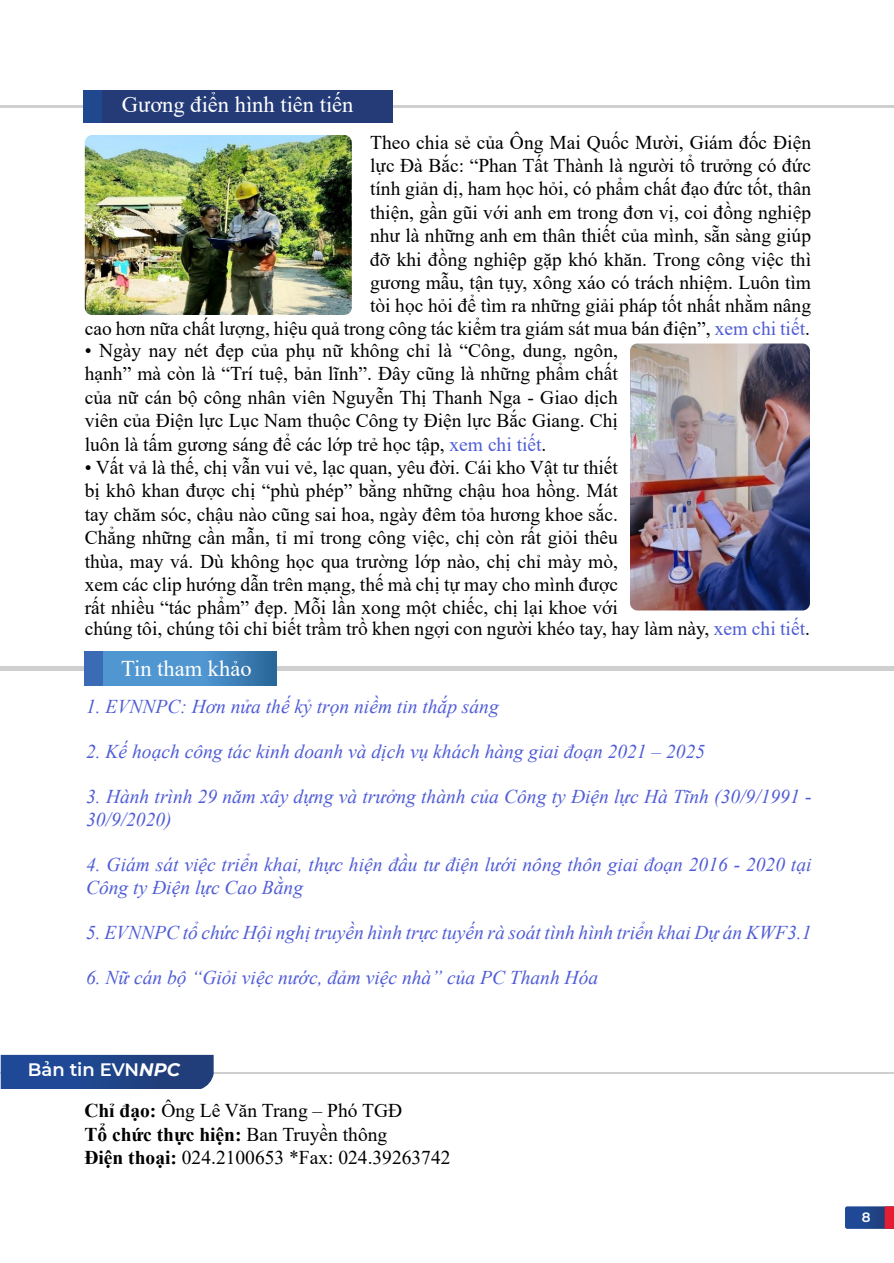
<style>
.page{position:relative;width:894px;height:1263px;background:#fff}
.page>*{position:absolute;margin:0;border:0;box-sizing:border-box;transform-origin:0 0}
.t1{font:22.5px "Times New Roman";color:#fff}
.t2{font:19.5px/23.4px "Times New Roman";color:#000;text-align:justify}
.t3{font:italic 19.5px/22.5px "Times New Roman";color:#4f5cd6}
.t4{font:600 18px "Montserrat";color:#fff}
.t5{font:600 13.5px "Montserrat";color:#fff}
.s1{color:#4f5cd6}
.s2{font-weight:700;font-style:italic}
.s3{font-weight:700}
</style>
<div class="page">
<svg style="left:845px;top:1206px;width:49px;height:23px"></svg>
<hr style="left:0;top:105px;width:894px;height:2px;background:#cfcfcf">
<div style="left:84px;top:90px;width:18px;height:33px;background:#1f488f"></div>
<div style="left:102px;top:90px;width:291px;height:33px;background:#243b78"></div>
<img style="left:85px;top:135px;width:267px;height:180px">
<img style="left:630px;top:344px;width:180px;height:266px">
<hr style="left:1px;top:667px;width:893px;height:4px;background:#cfcfcf">
<svg style="left:103px;top:652px;width:173px;height:34px;background:#478cc5"></svg>
<div style="left:84px;top:652px;width:19px;height:34px;background:#3b6bb5"></div>
<hr style="left:1px;top:1072px;width:893px;height:1px;background:#cfcfcf">
<svg style="left:1px;top:1055px;width:213px;height:34px;background:#21468a"></svg>
<p class="t1" style="left:122px;top:88px;width:233px">Gương điển hình tiên tiến</p>
<p class="t2" style="left:370px;top:130px;width:443px">Theo chia sẻ của Ông Mai Quốc Mười, Giám đốc Điện lực Đà Bắc: “Phan Tất Thành là người tổ trưởng có đức tính giản dị, ham học hỏi, có phẩm chất đạo đức tốt, thân thiện, gần gũi với anh em trong đơn vị, coi đồng nghiệp như là những anh em thân thiết của mình, sẵn sàng giúp đỡ khi đồng nghiệp gặp khó khăn. Trong công việc thì gương mẫu, tận tụy, xông xáo có trách nhiệm. Luôn tìm tòi học hỏi để tìm ra những giải pháp tốt nhất nhằm nâng</p>
<p class="t2" style="left:85px;top:338px;width:535px">• Ngày nay nét đẹp của phụ nữ không chỉ là “Công, dung, ngôn, hạnh” mà còn là “Trí tuệ, bản lĩnh”. Đây cũng là những phẩm chất của nữ cán bộ công nhân viên Nguyễn Thị Thanh Nga - Giao dịch viên của Điện lực Lục Nam thuộc Công ty Điện lực Bắc Giang. Chị luôn là tấm gương sáng để các lớp trẻ học tập, <span class="s1">xem chi tiết</span>.</p>
<p class="t2" style="left:85px;top:455px;width:535px">• Vất vả là thế, chị vẫn vui vẻ, lạc quan, yêu đời. Cái kho Vật tư thiết bị khô khan được chị “phù phép” bằng những chậu hoa hồng. Mát tay chăm sóc, chậu nào cũng sai hoa, ngày đêm tỏa hương khoe sắc.<br>Chẳng những cần mẫn, tỉ mỉ trong công việc, chị còn rất giỏi thêu thùa, may vá. Dù không học qua trường lớp nào, chị chỉ mày mò, xem các clip hướng dẫn trên mạng, thế mà chị tự may cho mình được rất nhiều “tác phẩm” đẹp. Mỗi lần xong một chiếc, chị lại khoe với</p>
<p class="t2" style="left:85px;top:316px;width:727px">cao hơn nữa chất lượng, hiệu quả trong công tác kiểm tra giám sát mua bán điện”, <span class="s1">xem chi tiết</span>.</p>
<p class="t2" style="left:85px;top:616px;width:727px">chúng tôi, chúng tôi chỉ biết trầm trồ khen ngợi con người khéo tay, hay làm này, <span class="s1">xem chi tiết</span>.</p>
<p class="t1" style="left:121px;top:653px;width:132px">Tin tham khảo</p>
<p class="t3" style="left:86px;top:695px;width:414px">1. EVNNPC: Hơn nửa thế kỷ trọn niềm tin thắp sáng</p>
<p class="t3" style="left:86px;top:740px;width:621px">2. Kế hoạch công tác kinh doanh và dịch vụ khách hàng giai đoạn 2021 – 2025</p>
<p class="t3" style="left:86px;top:785px;width:727px">3. Hành trình 29 năm xây dựng và trưởng thành của Công ty Điện lực Hà Tĩnh (30/9/1991 -<br>30/9/2020)</p>
<p class="t3" style="left:86px;top:853px;width:727px">4. Giám sát việc triển khai, thực hiện đầu tư điện lưới nông thôn giai đoạn 2016 - 2020 tại<br>Công ty Điện lực Cao Bằng</p>
<p class="t3" style="left:86px;top:920px;width:727px">5. EVNNPC tổ chức Hội nghị truyền hình trực tuyến rà soát tình hình triển khai Dự án KWF3.1</p>
<p class="t3" style="left:86px;top:965px;width:514px">6. Nữ cán bộ “Giỏi việc nước, đảm việc nhà” của PC Thanh Hóa</p>
<p class="t4" style="left:28px;top:1057px;width:154px">Bản tin EVN<span class="s2">NPC</span></p>
<p class="t2" style="left:84px;top:1098px;width:368px;text-align:left"><span class="s3">Chỉ đạo:</span> Ông Lê Văn Trang – Phó TGĐ<br><span class="s3">Tổ chức thực hiện:</span> Ban Truyền thông<br><span class="s3">Điện thoại:</span> 024.2100653 *Fax: 024.39263742</p>
<p class="t5" style="left:862px;top:1208px;width:10px">8</p>
</div>
